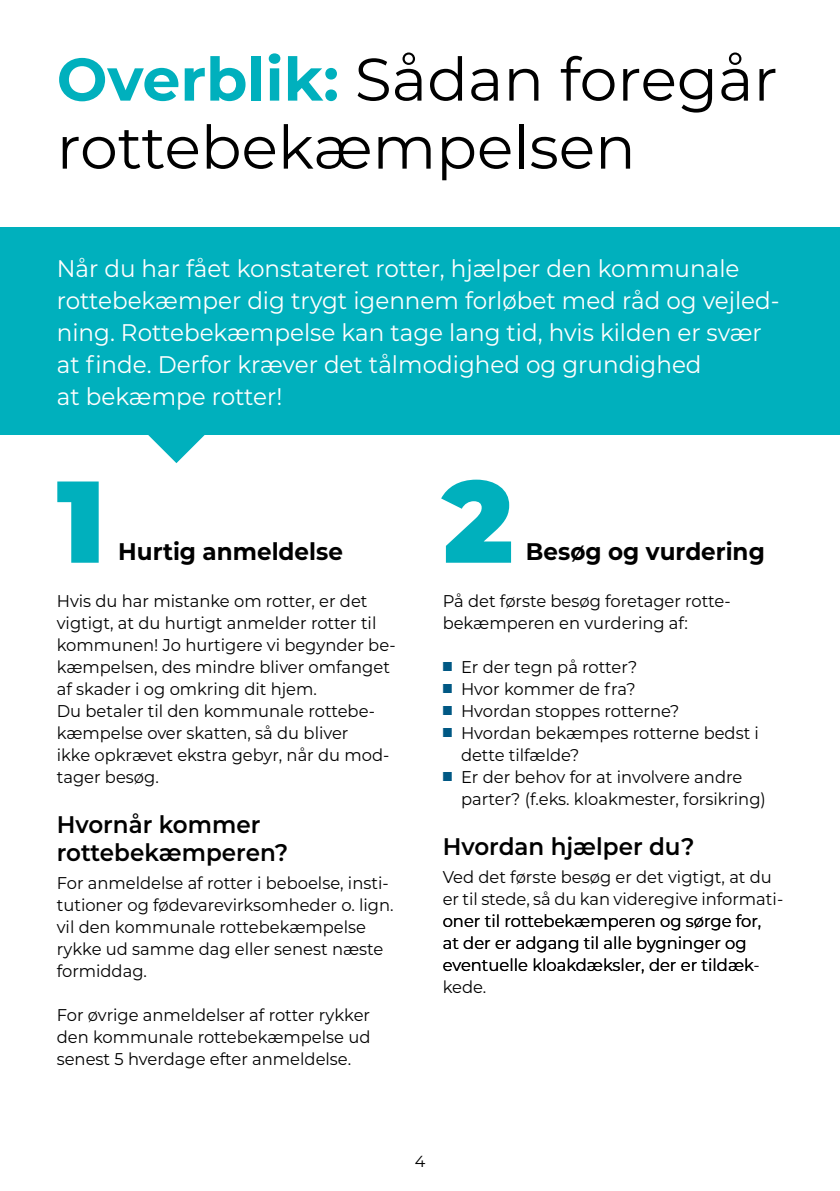
<style>
.page{position:relative;width:840px;height:1191px;background:#fff}
.page>*{position:absolute;margin:0;border:0;box-sizing:border-box;transform-origin:0 0}
.t1{font:900 116px "Montserrat";color:#00b0bd}
.t2{font:60px/68px "Montserrat";color:#000}
.t3{font:24px/32px "Montserrat";color:#fff;scale:.96 1}
.t4{font:600 24px/28px "Montserrat";color:#000;scale:.96 1}
.t5{font:700 24px "Montserrat";color:#000;scale:.96 1}
.t6{font:17px/22px "Montserrat";color:#000;scale:.96 1}
.t7{font:16px "Montserrat";color:#000}
.s1{font-weight:700;color:#00b0bd}
.s2{color:#005884}
</style>
<div class="page">
<svg style="left:148px;top:435px;width:57px;height:28px"></svg>
<div style="left:0;top:228px;width:839px;height:207px;background:#00b0bd"></div>
<h1 class="t2" style="left:57px;top:43px;width:722px"><span class="s1">Overblik:</span> Sådan foregår rottebekæmpelsen</h1>
<p class="t3" style="left:57px;top:251px;width:754px">Når du har fået konstateret rotter, hjælper den kommunale rottebekæmper dig trygt igennem forløbet med råd og vejled&shy;ning. Rottebekæmpelse kan tage lang tid, hvis kilden er svær at finde. Derfor kræver det tålmodighed og grundighed<br>at bekæmpe rotter!</p>
<h2 class="t1" style="left:57px;top:434px;width:50px">1</h2>
<h2 class="t5" style="left:118px;top:534px;width:235px">Hurtig anmeldelse</h2>
<p class="t6" style="left:57px;top:589px;width:354px">Hvis du har mistanke om rotter, er det vigtigt, at du hurtigt anmelder rotter til kommunen! Jo hurtigere vi begynder be&shy;kæmpelsen, des mindre bliver omfanget af skader i og omkring dit hjem.<br>Du betaler til den kommunale rottebe&shy;kæmpelse over skatten, så du bliver<br>ikke opkrævet ekstra gebyr, når du mod&shy;tager besøg.</p>
<h3 class="t4" style="left:57px;top:809px;width:242px">Hvornår kommer rottebekæmperen?</h3>
<p class="t6" style="left:57px;top:871px;width:352px">For anmeldelse af rotter i beboelse, insti&shy;tutioner og fødevarevirksomheder o. lign. vil den kommunale rottebekæmpelse rykke ud samme dag eller senest næste formiddag.</p>
<p class="t6" style="left:57px;top:1003px;width:328px;text-align:justify">For øvrige anmeldelser af rotter rykker den kommunale rottebekæmpelse ud senest 5 hverdage efter anmeldelse.</p>
<h2 class="t1" style="left:442px;top:434px;width:72px">2</h2>
<h2 class="t5" style="left:525px;top:534px;width:250px">Besøg og vurdering</h2>
<p class="t6" style="left:442px;top:589px;width:301px">På det første besøg foretager rotte&shy;bekæmperen en vurdering af:</p>
<p class="t6" style="left:442px;top:655px;width:204px"><span class="s2">■</span> Er der tegn på rotter?</p>
<p class="t6" style="left:442px;top:677px;width:202px"><span class="s2">■</span> Hvor kommer de fra?</p>
<p class="t6" style="left:442px;top:699px;width:248px"><span class="s2">■</span> Hvordan stoppes rotterne?</p>
<p class="t6" style="left:461px;top:721px;width:312px;text-indent:-18px"><span class="s2">■</span> Hvordan bekæmpes rotterne bedst i dette tilfælde?</p>
<p class="t6" style="left:461px;top:765px;width:319px;text-indent:-18px"><span class="s2">■</span> Er der behov for at involvere andre parter? (f.eks. kloakmester, forsikring)</p>
<h3 class="t4" style="left:442px;top:831px;width:264px">Hvordan hjælper du?</h3>
<p class="t6" style="left:442px;top:865px;width:356px">Ved det første besøg er det vigtigt, at du er til stede, så du kan videregive informati&shy;oner til rottebekæmperen og sørge for,<br>at der er adgang til alle bygninger og eventuelle kloakdæksler, der er tildæk&shy;kede.</p>
<p class="t7" style="left:414px;top:1150px;width:12px">4</p>
</div>
